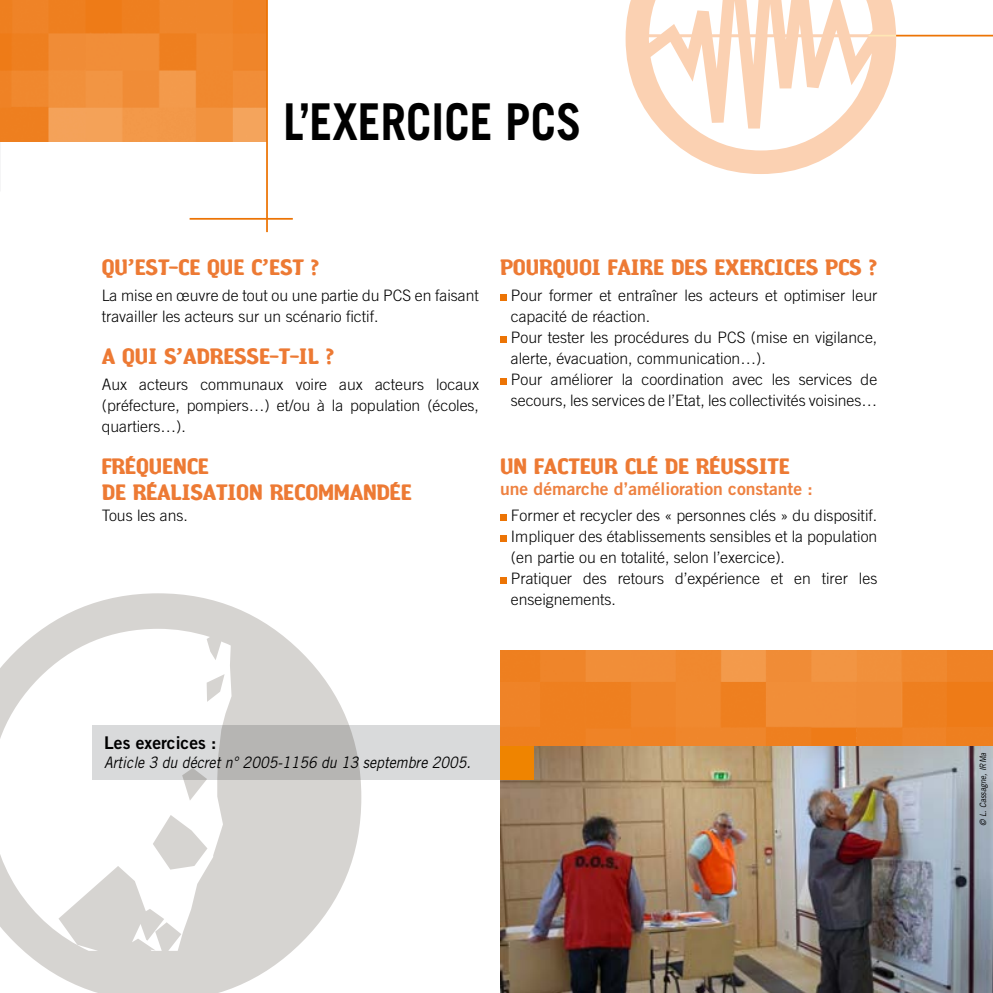
<style>
.page{position:relative;width:993px;height:993px;background:#fff}
.page>*{position:absolute;margin:0;border:0;box-sizing:border-box;transform-origin:0 0}
.t1{font:700 50.75px "Trade Gothic";color:#000;scale:.9 1}
.t2{font:21px/25.9px "Amoebia Drop";color:#ed7a34}
.t3{font:17.5px "Trade Gothic Bold Two";color:#ee8140}
.t4{font:17.5px "Trade Gothic Bold Two";color:#000}
.t5{font:300 15.75px/21px "Trade Gothic";color:#000}
.t6{font:italic 15.75px "Trade Gothic";color:#000;scale:.9 1}
.t7{font:italic 8.75px "Trade Gothic";color:#000;scale:.9 1}
</style>
<div class="page">
<svg style="left:500px;top:294px;width:6px;height:6px"></svg>
<svg style="left:500px;top:336px;width:6px;height:6px"></svg>
<svg style="left:500px;top:378px;width:6px;height:6px"></svg>
<svg style="left:500px;top:514px;width:6px;height:6px"></svg>
<svg style="left:500px;top:535px;width:6px;height:6px"></svg>
<svg style="left:500px;top:577px;width:6px;height:6px"></svg>
<img style="left:500px;top:745px;width:492px;height:247px">
<div style="left:92px;top:724px;width:408px;height:55px;background:#d9dadb"></div>
<img style="left:500px;top:650px;width:492px;height:95px">
<img style="left:0;top:0;width:266px;height:141px">
<hr style="left:266px;top:0;width:2px;height:232px;background:#ec7405">
<hr style="left:868px;top:35px;width:124px;height:1px;background:#ec7405">
<hr style="left:189px;top:218px;width:104px;height:2px;background:#ec7405">
<div style="left:500px;top:745px;width:33px;height:34px;background:#ef8400"></div>
<svg style="left:625px;top:0;width:270px;height:174px"></svg>
<svg style="left:0;top:593px;width:361px;height:399px"></svg>
<h1 class="t1" style="left:283px;top:91px;width:56px">L’EXER</h1>
<h1 class="t1" style="left:406px;top:91px;width:192px">CICE PCS</h1>
<h2 class="t2" style="left:102px;top:254px;width:219px">QU’EST-CE QUE C’EST ?</h2>
<p class="t5" style="left:102px;top:284px;width:378px">La mise en œuvre de tout ou une partie du PCS en faisant travailler les acteurs sur un scénario fictif.</p>
<h2 class="t2" style="left:102px;top:343px;width:234px">A QUI S’ADRESSE-T-IL ?</h2>
<p class="t5" style="left:102px;top:373px;width:378px;text-align:justify">Aux acteurs communaux voire aux acteurs locaux (préfecture, pompiers…) et/ou à la population (écoles, quartiers…).</p>
<h2 class="t2" style="left:102px;top:453px;width:311px">FRÉQUENCE<br>DE RÉALISATION RECOMMANDÉE</h2>
<p class="t5" style="left:102px;top:504px;width:88px">Tous les ans.</p>
<h2 class="t2" style="left:500px;top:254px;width:378px">POURQUOI FAIRE DES EXERCICES PCS ?</h2>
<p class="t5" style="left:510px;top:284px;width:368px">Pour former et entraîner les acteurs et optimiser leur capacité de réaction.<br>Pour tester les procédures du PCS (mise en vigilance, alerte, évacuation, communication…).<br>Pour améliorer la coordination avec les services de secours, les services de l’Etat, les collectivités voisines…</p>
<h2 class="t2" style="left:500px;top:453px;width:291px">UN FACTEUR CLÉ DE RÉUSSITE</h2>
<p class="t3" style="left:500px;top:477px;width:314px">une démarche d’amélioration constante :</p>
<p class="t5" style="left:510px;top:504px;width:368px">Former et recycler des « personnes clés » du dispositif.<br>Impliquer des établissements sensibles et la population (en partie ou en totalité, selon l’exercice).<br>Pratiquer des retours d’expérience et en tirer les enseignements.</p>
<p class="t4" style="left:104px;top:731px;width:114px">Les exercices :</p>
<p class="t6" style="left:104px;top:752px;width:408px">Article 3 du décret n° 2005-1156 du 13 septembre 2005.</p>
<p class="t7" style="left:977px;top:825px;width:83px;rotate:-90deg">© L. Cassagne, IRMa</p>
</div>
